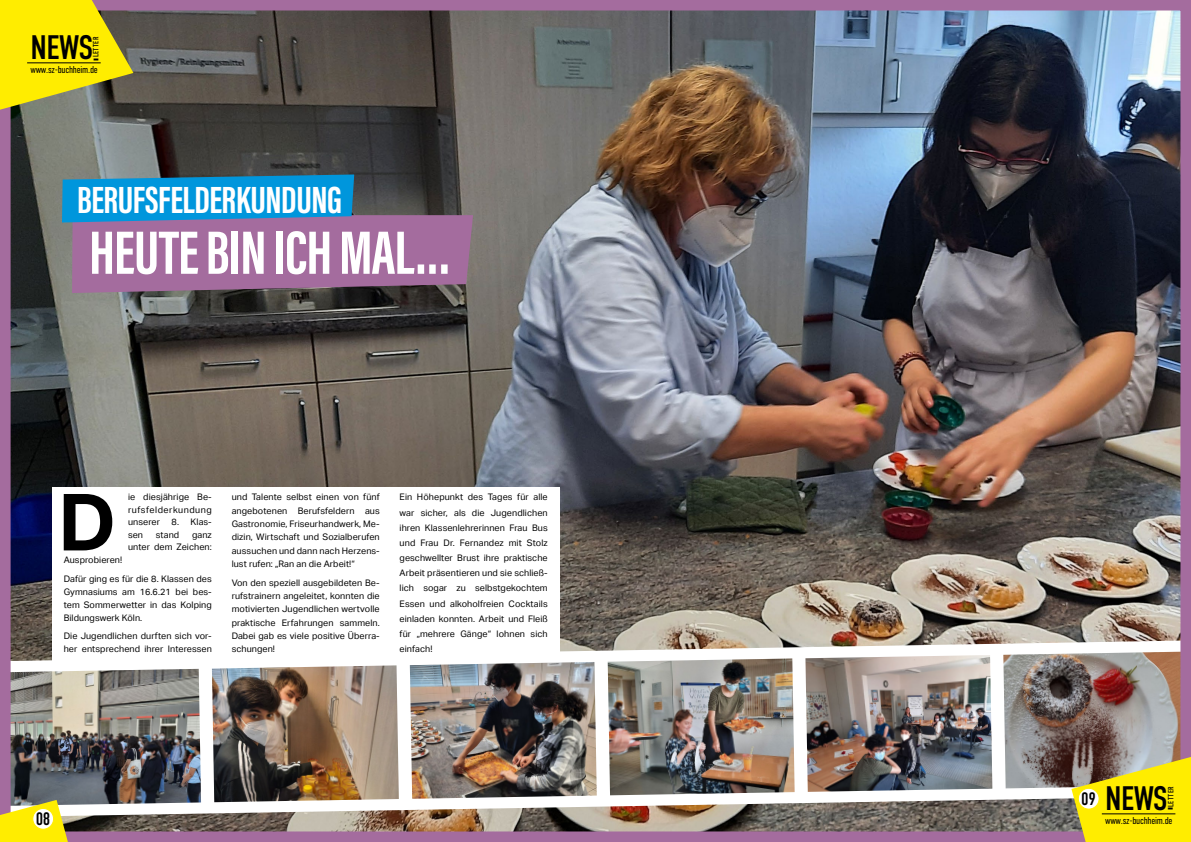
<style>
.page{position:relative;width:1191px;height:842px;background:#fff}
.page>*{position:absolute;margin:0;border:0;box-sizing:border-box;transform-origin:0 0}
.t1{font:700 79px "Aktiv Grotesk";color:#000}
.t2{font:700 63px "Acumin Pro Extra Cond";letter-spacing:-.01em;color:#fff}
.t3{font:700 39px "Acumin Pro Extra Cond";letter-spacing:-.01em;color:#fff}
.t4{font:34px "DIN Condensed";letter-spacing:-.015em;color:#000}
.t5{font:18px "DIN Condensed";color:#000}
.t6{font:300 10px "DIN Condensed";letter-spacing:-.025em;color:#000}
.t7{font:9px/13.3px "Aktiv Grotesk";letter-spacing:.01em;color:#000;text-align:justify}
.t8{font:7.7px "DIN Condensed";letter-spacing:.05em;color:#000}
</style>
<div class="page">
<img style="left:0;top:0;width:1191px;height:842px">
<svg style="left:62px;top:174px;width:411px;height:119px;background:#6b719f"></svg>
<svg style="left:0;top:0;width:133px;height:110px;background:#d5c61a"></svg>
<svg style="left:0;top:800px;width:85px;height:42px"></svg>
<hr style="left:27px;top:62px;width:74px;height:1px;background:#000">
<svg style="left:1071px;top:755px;width:120px;height:87px;background:#dfcf27"></svg>
<h3 class="t4" style="left:30px;top:29px;width:70px">NEWS<sub>-</sub></h3>
<p class="t8" style="left:92px;top:57px;width:22px;rotate:-90deg">LETTER</p>
<p class="t6" style="left:30px;top:64px;width:69px">www.sz-buchheim.de</p>
<h3 class="t3" style="left:77px;top:176px;width:267px">BERUFSFELDERKUNDUNG</h3>
<h2 class="t2" style="left:89px;top:214px;width:363px">HEUTE BIN ICH MAL…</h2>
<h1 class="t1" style="left:58px;top:477px;width:60px">D</h1>
<p class="t7" style="left:128px;top:491px;width:85px;line-height:12.5px">ie diesjährige Be&shy;rufsfelderkundung unserer</p>
<p class="t7" style="left:172px;top:516px;width:42px">8. Klas-</p>
<p class="t7" style="left:128px;top:528px;width:17px">sen</p>
<p class="t7" style="left:156px;top:528px;width:25px">stand</p>
<p class="t7" style="left:128px;top:529px;width:85px;line-height:12.5px;text-align:right">ganz<br>unter dem Zeichen:</p>
<p class="t7" style="left:64px;top:551px;width:150px;line-height:18.6px">Ausprobieren!<br>Dafür ging es für die 8. Klassen des</p>
<p class="t7" style="left:64px;top:585px;width:150px;line-height:12.9px">Gymnasiums am 16.6.21 bei bes&shy;tem Sommerwetter in das Kolping Bildungswerk Köln.</p>
<p class="t7" style="left:64px;top:630px;width:150px;line-height:12.9px">Die Jugendlichen durften sich vor&shy;her entsprechend ihrer Interessen</p>
<p class="t7" style="left:232px;top:491px;width:150px">und Talente selbst einen von fünf angebotenen Berufsfeldern aus Gastronomie, Friseurhandwerk, Me&shy;dizin, Wirtschaft und Sozialberufen aussuchen und dann nach Herzens&shy;lust rufen: „Ran an die Arbeit!“</p>
<p class="t7" style="left:232px;top:576px;width:150px">Von den speziell ausgebildeten Be&shy;rufstrainern angeleitet, konnten die motivierten Jugendlichen wertvolle praktische Erfahrungen sammeln.<br>Dabei gab es viele positive Überra&shy;schungen!</p>
<p class="t7" style="left:399px;top:490px;width:150px;line-height:15.2px">Ein Höhepunkt des Tages für alle war sicher, als die Jugendlichen ihren Klassenlehrerinnen Frau Bus und Frau Dr. Fernandez mit Stolz geschwellter Brust ihre praktische Arbeit präsentieren und sie schließ&shy;lich sogar zu selbstgekochtem Essen und alkoholfreien Cocktails einladen konnten. Arbeit und Fleiß für „mehrere Gänge“ lohnen sich einfach!</p>
<h3 class="t5" style="left:36px;top:809px;width:16px">08</h3>
<h3 class="t5" style="left:1081px;top:789px;width:16px">09</h3>
<h3 class="t4" style="left:1105px;top:780px;width:70px">NEWS<sub>-</sub></h3>
<p class="t8" style="left:1166px;top:807px;width:22px;rotate:-90deg">LETTER</p>
<p class="t6" style="left:1105px;top:814px;width:69px">www.sz-buchheim.de</p>
</div>
